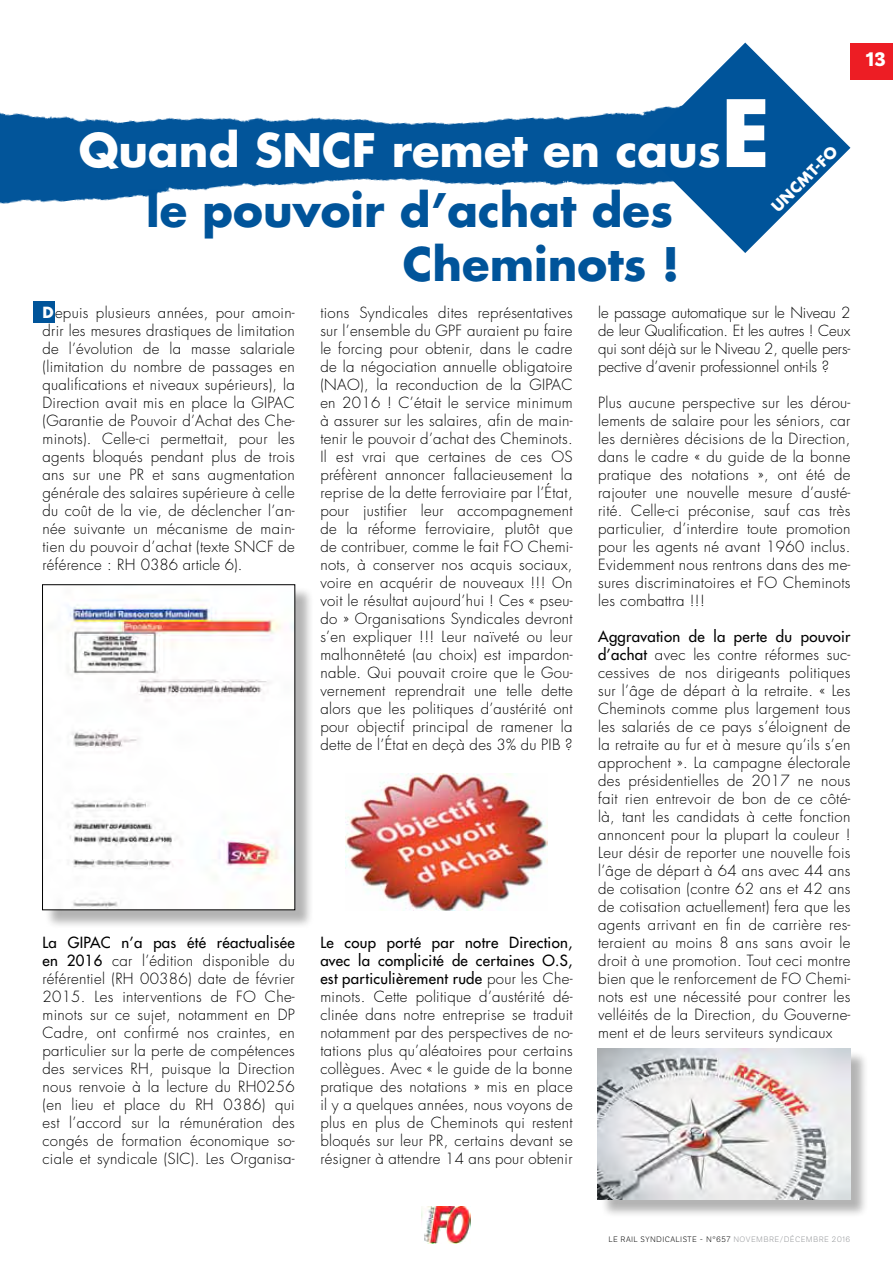
<style>
.page{position:relative;width:893px;height:1263px;background:#fff}
.page>*{position:absolute;margin:0;border:0;box-sizing:border-box;transform-origin:0 0}
.t1{font:700 45px/54px "Futura";color:#00549a;text-align:right}
.t2{font:700 45px "Futura";color:#fff}
.t3{font:700 21px "Plan Grotesque Std";color:#fff}
.t4{font:300 15px/18px "Futura";letter-spacing:.02em;color:#000;text-align:justify}
.t5{font:700 15px "Futura";color:#fff}
.t6{font:300 8.55px "Plan Grotesque Std";letter-spacing:.05em;color:#000}
.s1{font-size:90px}
.s2{font-weight:700;color:#fff}
.s3{font-weight:400}
.s4{color:#939598}
</style>
<div class="page">
<img style="left:0;top:42px;width:746px;height:281px">
<svg style="left:640px;top:43px;width:210px;height:210px"></svg>
<div style="left:850px;top:43px;width:43px;height:37px;background:#ed1d24"></div>
<img style="left:422px;top:1206px;width:49px;height:37px">
<div style="left:44px;top:587px;width:270px;height:342px;background:#000;opacity:.3"></div>
<img style="left:44px;top:587px;width:249px;height:321px">
<div style="left:42px;top:584px;width:253px;height:326px;border:1px solid #000"></div>
<img style="left:345px;top:773px;width:203px;height:137px">
<div style="left:600px;top:1050px;width:269px;height:168px;background:#000;opacity:.3"></div>
<img style="left:598px;top:1048px;width:252px;height:152px">
<p class="t2" style="left:79px;top:119px;width:693px">Quand SNCF remet en caus<span class="s1">e</span></p>
<p class="t5" style="left:767px;top:202px;width:87px;rotate:-45deg">UNCMT-FO</p>
<p class="t1" style="left:146px;top:182px;width:535px">le pouvoir d’achat des<br>Cheminots !</p>
<p class="t4" style="left:43px;top:304px;width:254px"><span class="s2">D</span>epuis plusieurs années, pour amoin&shy;drir les mesures drastiques de limitation de l’évolution de la masse salariale (limitation du nombre de passages en qualifications et niveaux supérieurs), la Direction avait mis en place la GIPAC (Garantie de Pouvoir d’Achat des Che&shy;minots). Celle-ci permettait, pour les agents bloqués pendant plus de trois ans sur une PR et sans augmentation générale des salaires supérieure à celle du coût de la vie, de déclencher l’an&shy;née suivante un mécanisme de main&shy;tien du pouvoir d’achat (texte SNCF de référence : RH 0386 article 6).</p>
<p class="t4" style="left:43px;top:934px;width:254px"><span class="s3">La GIPAC n’a pas été réactualisée en 2016</span> car l’édition disponible du référentiel (RH 00386) date de février 2015. Les interventions de FO Che&shy;minots sur ce sujet, notamment en DP Cadre, ont confirmé nos craintes, en particulier sur la perte de compétences des services RH, puisque la Direction nous renvoie à la lecture du RH0256 (en lieu et place du RH 0386) qui est l’accord sur la rémunération des congés de formation économique so&shy;ciale et syndicale (SIC). Les Organisa-</p>
<p class="t4" style="left:320px;top:303px;width:254px">tions Syndicales dites représentatives sur l’ensemble du GPF auraient pu faire le forcing pour obtenir, dans le cadre de la négociation annuelle obligatoire (NAO), la reconduction de la GIPAC en 2016 ! C’était le service minimum à assurer sur les salaires, afin de main&shy;tenir le pouvoir d’achat des Cheminots.<br>Il est vrai que certaines de ces OS préfèrent annoncer fallacieusement la reprise de la dette ferroviaire par l’État, pour justifier leur accompagnement de la réforme ferroviaire, plutôt que de contribuer, comme le fait FO Chemi&shy;nots, à conserver nos acquis sociaux, voire en acquérir de nouveaux !!! On voit le résultat aujourd’hui ! Ces « pseu&shy;do » Organisations Syndicales devront s’en expliquer !!! Leur naïveté ou leur malhonnêteté (au choix) est impardon&shy;nable. Qui pouvait croire que le Gou&shy;vernement reprendrait une telle dette alors que les politiques d’austérité ont pour objectif principal de ramener la dette de l’État en deçà des 3% du PIB ?</p>
<p class="t4" style="left:320px;top:933px;width:254px"><span class="s3">Le coup porté par notre Direction, avec la complicité de certaines O.S, est particulièrement rude</span> pour les Che&shy;minots. Cette politique d’austérité dé&shy;clinée dans notre entreprise se traduit notamment par des perspectives de no&shy;tations plus qu’aléatoires pour certains collègues. Avec « le guide de la bonne pratique des notations » mis en place il y a quelques années, nous voyons de plus en plus de Cheminots qui restent bloqués sur leur PR, certains devant se résigner à attendre 14 ans pour obtenir</p>
<p class="t4" style="left:598px;top:303px;width:254px">le passage automatique sur le Niveau 2 de leur Qualification. Et les autres ! Ceux qui sont déjà sur le Niveau 2, quelle pers&shy;pective d’avenir professionnel ont-ils ?</p>
<p class="t4" style="left:598px;top:393px;width:254px">Plus aucune perspective sur les dérou&shy;lements de salaire pour les séniors, car les dernières décisions de la Direction, dans le cadre « du guide de la bonne pratique des notations », ont été de rajouter une nouvelle mesure d’austé&shy;rité. Celle-ci préconise, sauf cas très particulier, d’interdire toute promotion pour les agents né avant 1960 inclus.<br>Evidemment nous rentrons dans des me&shy;sures discriminatoires et FO Cheminots les combattra !!!</p>
<p class="t4" style="left:598px;top:627px;width:254px"><span class="s3">Aggravation de la perte du pouvoir d’achat</span> avec les contre réformes suc&shy;cessives de nos dirigeants politiques sur l’âge de départ à la retraite. « Les Cheminots comme plus largement tous les salariés de ce pays s’éloignent de la retraite au fur et à mesure qu’ils s’en approchent ». La campagne électorale des présidentielles de 2017 ne nous fait rien entrevoir de bon de ce côté&shy;là, tant les candidats à cette fonction annoncent pour la plupart la couleur !<br>Leur désir de reporter une nouvelle fois l’âge de départ à 64 ans avec 44 ans de cotisation (contre 62 ans et 42 ans de cotisation actuellement) fera que les agents arrivant en fin de carrière res&shy;teraient au moins 8 ans sans avoir le droit à une promotion. Tout ceci montre bien que le renforcement de FO Chemi&shy;nots est une nécessité pour contrer les velléités de la Direction, du Gouverne&shy;ment et de leurs serviteurs syndicaux</p>
<p class="t3" style="left:866px;top:47px;width:21px">13</p>
<p class="t6" style="left:608px;top:1234px;width:243px">LE RAIL SYNDICALISTE - N°657 <span class="s4">NOVE MBRE/DÉCEM BRE 2016</span></p>
</div>
